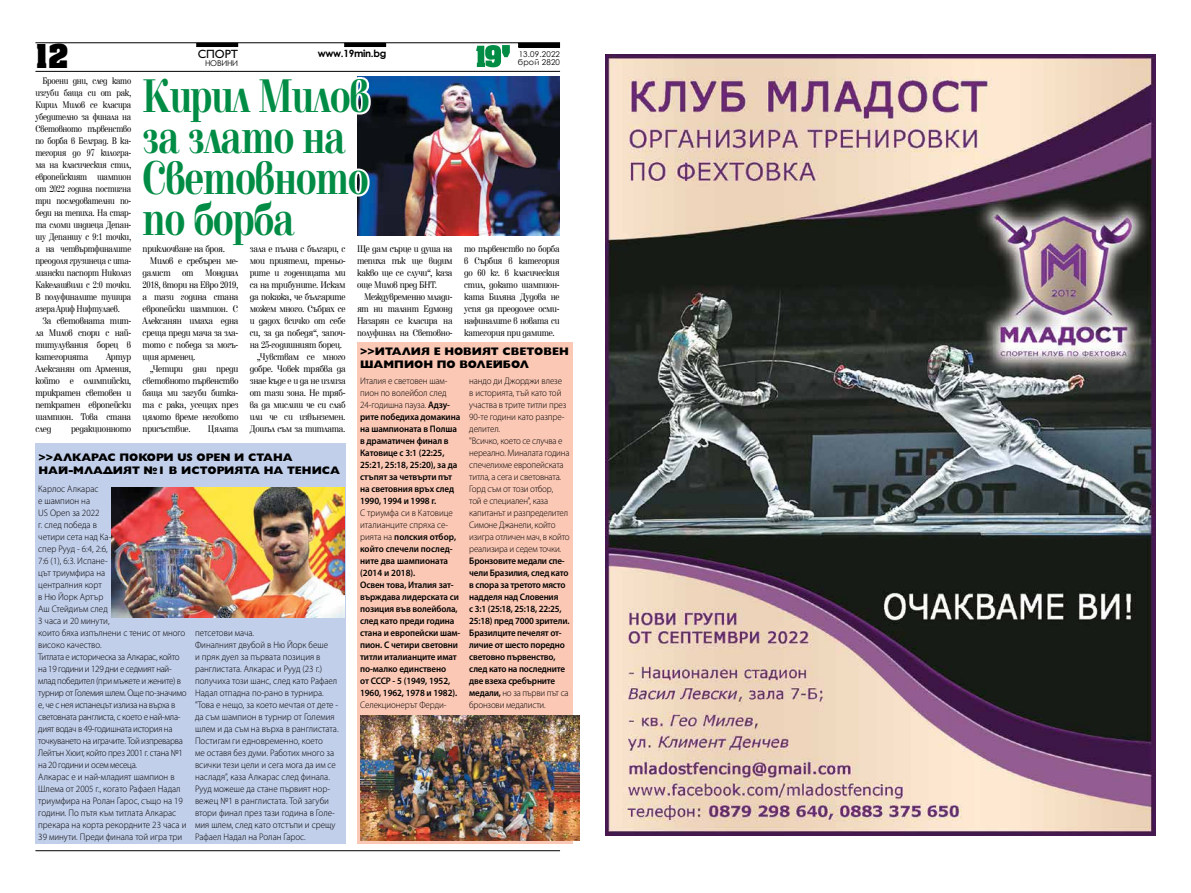
<style>
.page{position:relative;width:1191px;height:893px;background:#fff}
.page>*{position:absolute;margin:0;border:0;box-sizing:border-box;transform-origin:0 0}
.t1{font:700 49px/41px "Elfin CYR";letter-spacing:-.025em;color:#008c44;scale:.75 1}
.t2{font:700 28px "Achen Cyr";color:#000}
.t3{font:12px "Gilt";color:#000}
.t4{font:800 11px/13.2px "Gilt";color:#000}
.t5{font:10px/12px "Elfin CYR";letter-spacing:-.03em;color:#000;text-align:justify;scale:.85 1}
.t6{font:10px/12px "Elfin CYR";letter-spacing:-.03em;color:#000;text-align:justify;scale:.81 1}
.t7{font:10px/12px "Elfin CYR";letter-spacing:-.03em;color:#000;text-align:justify;scale:.84 1}
.t8{font:700 10px "Century Gothic";letter-spacing:-.03em;color:#000}
.t9{font:300 9.5px/12px "Myriad Pro";letter-spacing:-.005em;color:#000;scale:.95 1}
.t10{font:600 9.5px/12px "Myriad Pro";letter-spacing:-.01em;color:#000;scale:.95 1}
.t11{font:8px "Century Gothic";letter-spacing:.02em;color:#000}
.s1{font-weight:300}
</style>
<div class="page">
<hr style="left:35px;top:43px;width:525px;height:1px;background:#000">
<hr style="left:35px;top:71px;width:525px;height:1px;background:#000">
<svg style="left:476px;top:45px;width:34px;height:22px"></svg>
<div style="left:196px;top:43px;width:42px;height:4px;border:1px solid #000"></div>
<div style="left:344px;top:43px;width:42px;height:4px;border:1px solid #000"></div>
<hr style="left:518px;top:43px;width:41px;height:4px;background:#000">
<div style="left:518px;top:43px;width:42px;height:5px;border:1px solid #000"></div>
<hr style="left:35px;top:850px;width:525px;height:1px;background:#000">
<div style="left:35px;top:444px;width:311px;height:400px;background:#c2cfea"></div>
<div style="left:357px;top:343px;width:216px;height:501px;background:#fbc8b5"></div>
<img style="left:373px;top:77px;width:186px;height:159px">
<svg style="left:139px;top:70px;width:234px;height:166px"></svg>
<img style="left:361px;top:716px;width:218px;height:125px">
<img style="left:111px;top:487px;width:233px;height:131px">
<img style="left:605px;top:55px;width:550px;height:780px">
<h2 class="t2" style="left:35px;top:37px;width:35px">12</h2>
<p class="t3" style="left:198px;top:48px;width:42px">СПОРТ</p>
<p class="t8" style="left:318px;top:45px;width:70px">www.19min.bg</p>
<p class="t11" style="left:205px;top:58px;width:35px">НОВИНИ</p>
<p class="t11" style="left:519px;top:48px;width:43px">13.09.2022</p>
<p class="t11" style="left:518px;top:56px;width:44px">брой 2820</p>
<p class="t6" style="left:35px;top:75px;width:120px;text-indent:7px">Броени дни, след като изгуби баща си от рак, Кирил Милов се класира убедително за финала на Световното първенство по борба в Белград. В ка&shy;тегория до 97 килогра&shy;ма на класическия стил, европейският шампион от 2022 година постигна три последователни по&shy;беди на тепиха. На стар&shy;та сломи индиеца Депан&shy;шу Депаншу с 9:1 точки, а на четвъртфиналите преодоля грузинеца с ита&shy;лиански паспорт Николаз Какелашвили с 2:0 точки.<br>В полуфиналите тушира азера Ариф Нифтулаев.</p>
<p class="t5" style="left:35px;top:315px;width:114px;text-indent:7px">За световната тит&shy;ла Милов спори с най&shy;титулувания борец в категорията</p>
<h1 class="t1" style="left:143px;top:76px;width:304px">Кирил Милов за злато на<br>Световното по борба</h1>
<p class="t5" style="left:143px;top:243px;width:99px">приключване на броя.</p>
<p class="t5" style="left:150px;top:255px;width:106px">Милов е сребърен ме-</p>
<p class="t5" style="left:143px;top:267px;width:114px">далист от Мондиал</p>
<p class="t5" style="left:143px;top:279px;width:114px">2018, втори на Евро 2019,</p>
<p class="t5" style="left:143px;top:291px;width:114px">а тази година стана</p>
<p class="t5" style="left:143px;top:303px;width:114px">европейски шампион. С</p>
<p class="t5" style="left:143px;top:315px;width:114px">Алексанян имаха една</p>
<p class="t5" style="left:143px;top:327px;width:114px">среща преди мача за зла-</p>
<p class="t5" style="left:143px;top:339px;width:114px">тото с победа за могъ-</p>
<p class="t5" style="left:143px;top:351px;width:64px">щия арменец.</p>
<p class="t5" style="left:150px;top:363px;width:106px">„Четири дни преди</p>
<p class="t5" style="left:143px;top:375px;width:114px">световното първенство</p>
<p class="t5" style="left:143px;top:387px;width:114px">баща ми загуби битка-</p>
<p class="t5" style="left:143px;top:399px;width:114px">та с рака, усещах през</p>
<p class="t5" style="left:143px;top:411px;width:114px">цялото време неговото</p>
<p class="t5" style="left:143px;top:423px;width:58px">присъствие.</p>
<p class="t5" style="left:208px;top:423px;width:38px">Цялата</p>
<p class="t5" style="left:250px;top:243px;width:114px">зала е пълна с българи, с</p>
<p class="t5" style="left:250px;top:255px;width:114px">мои приятели, треньо-</p>
<p class="t5" style="left:250px;top:267px;width:114px">рите и годеницата ми</p>
<p class="t5" style="left:250px;top:279px;width:114px">са на трибуните. Искам</p>
<p class="t5" style="left:250px;top:291px;width:114px">да покажа, че българите</p>
<p class="t5" style="left:250px;top:303px;width:114px">можем много. Събрах се</p>
<p class="t5" style="left:250px;top:315px;width:114px">и дадох всичко от себе</p>
<p class="t5" style="left:250px;top:327px;width:114px">си, за да победя“, започ-</p>
<p class="t5" style="left:250px;top:339px;width:110px">на 25-годишният борец.</p>
<p class="t5" style="left:257px;top:351px;width:106px">„Чувствам се много</p>
<p class="t5" style="left:250px;top:363px;width:114px">добре. Човек трябва да</p>
<p class="t5" style="left:250px;top:375px;width:114px">знае къде е и да не излиза</p>
<p class="t5" style="left:250px;top:387px;width:114px">от тази зона. Не тряб-</p>
<p class="t5" style="left:250px;top:399px;width:114px">ва да мислиш че си слаб</p>
<p class="t5" style="left:250px;top:411px;width:114px">или че си извънземен.</p>
<p class="t5" style="left:250px;top:423px;width:114px">Дошъл съм за титлата.</p>
<p class="t7" style="left:464px;top:243px;width:115px">то първенство по борба в Сърбия в категория до 60 кг. в класическия стил, докато шампион&shy;ката Биляна Дудова не успя да преодолее осми&shy;нафиналите в новата си категория при дамите.</p>
<p class="t5" style="left:357px;top:243px;width:114px">Ще дам сърце и душа на тепиха пък ще видим какво ще се случи“, каза още Милов пред БНТ.</p>
<p class="t7" style="left:357px;top:291px;width:115px;text-indent:7px">Междувременно млади&shy;ят ни талант Едмонд Назарян се класира на полуфинал на Световно-</p>
<p class="t4" style="left:360px;top:344px;width:210px">&gt;&gt;ИТАЛИЯ Е НОВИЯТ СВЕТОВЕН<br>ШАМПИОН ПО ВОЛЕЙБОЛ</p>
<p class="t5" style="left:35px;top:351px;width:114px;text-indent:71px">Артур Алексанян от Армения, който е олимпийски, трикратен световен и петкратен европейски шампион. Това стана след</p>
<p class="t9" style="left:469px;top:375px;width:107px">нандо ди Джорджи влезе<br>в историята, тъй като той участва в трите титли през<br>90-те години като разпре&shy;делител.<br>"Всичко, което се случва е нереално. Миналата година спечелихме европейската титла, а сега и световната.<br>Горд съм от този отбор,<br>той е специален", каза капитанът и разпределител<br>Симоне Джанели, който изигра отличен мач, в който реализира и седем точки.</p>
<p class="t10" style="left:469px;top:555px;width:107px">Бронзовите медали спе&shy;чели Бразилия, след като в спора за третото място надделя над Словения<br>с 3:1 (25:18, 25:18, 22:25,<br>25:18) пред 7000 зрители.<br>Бразилците печелят от&shy;личие от шесто поредно световно първенство, след като на последните две взеха сребърните медали, <span class="s1">но за първи път са бронзови медалисти.</span></p>
<p class="t10" style="left:360px;top:375px;width:107px"><span class="s1">Италия е световен шам&shy;пион по волейбол след<br>24-годишна пауза.</span> Адзу&shy;рите победиха домакина на шампионата в Полша в драматичен финал в<br>Катовице с 3:1 (22:25,<br>25:21, 25:18, 25:20), за да стъпят за четвърти път на световния връх след<br>1990, 1994 и 1998 г.</p>
<p class="t10" style="left:360px;top:507px;width:107px"><span class="s1">С триумфа си в Катовице италианците спряха се&shy;рията на</span> полския отбор, който спечели послед&shy;ните два шампионата (2014 и 2018).<br>Освен това, Италия зат&shy;върждава лидерската си позиция във волейбола, след като преди година стана и европейски шам&shy;пион. С четири световни титли италианците имат по-малко единствено<br>от СССР - 5 (1949, 1952,<br>1960, 1962, 1978 и 1982).</p>
<p class="t9" style="left:360px;top:699px;width:92px">Селекционерът Ферди-</p>
<p class="t5" style="left:71px;top:423px;width:72px">редакционното</p>
<p class="t4" style="left:39px;top:451px;width:303px">&gt;&gt;АЛКАРАС ПОКОРИ US OPEN И СТАНА<br>НАЙ-МЛАДИЯТ №1 В ИСТОРИЯТА НА ТЕНИСА</p>
<p class="t9" style="left:38px;top:483px;width:157px">Карлос Алкарас<br>е шампион на<br>US Open за 2022<br>г. след победа в<br>четири сета над Ка-<br>спер Рууд - 6:4, 2:6,<br>7:6 (1), 6:3. Испане-<br>цът триумфира на<br>централния корт<br>в Ню Йорк Артър<br>Аш Стейдиъм след<br>3 часа и 20 минути,<br>които бяха изпълнени с тенис от много високо качество.<br>Титлата е историческа за Алкарас, който на 19 години и 129 дни е седмият най&shy;млад победител (при мъжете и жените) в турнир от Големия шлем. Още по-значимо е, че с нея испанецът излиза на върха в световната ранглиста, с което е най-мла&shy;дият водач в 49-годишната история на точкуването на играчите. Той изпреварва<br>Лейтън Хюит, който през 2001 г. стана №1 на 20 години и осем месеца.<br>Алкарас е и най-младият шампион в<br>Шлема от 2005 г., когато Рафаел Надал триумфира на Ролан Гарос, също на 19 години. По пътя към титлата Алкарас прекара на корта рекордните 23 часа и<br>39 минути. Преди финала той игра три</p>
<p class="t9" style="left:195px;top:627px;width:152px">петсетови мача.<br>Финалният двубой в Ню Йорк беше<br>и пряк дуел за първата позиция в ранглистата. Алкарас и Рууд (23 г.) получиха този шанс, след като Рафаел<br>Надал отпадна по-рано в турнира. "Това е нещо, за което мечтая от дете - да съм шампион в турнир от Големия шлем и да съм на върха в ранглистата.<br>Постигам ги едновременно, което<br>ме оставя без думи. Работих много за всички тези цели и сега мога да им се насладя”, каза Алкарас след финала.<br>Рууд можеше да стане първият нор&shy;вежец №1 в ранглистата. Той загуби втори финал през тази година в Голе&shy;мия шлем, след като отстъпи и срещу<br>Рафаел Надал на Ролан Гарос.</p>
</div>
